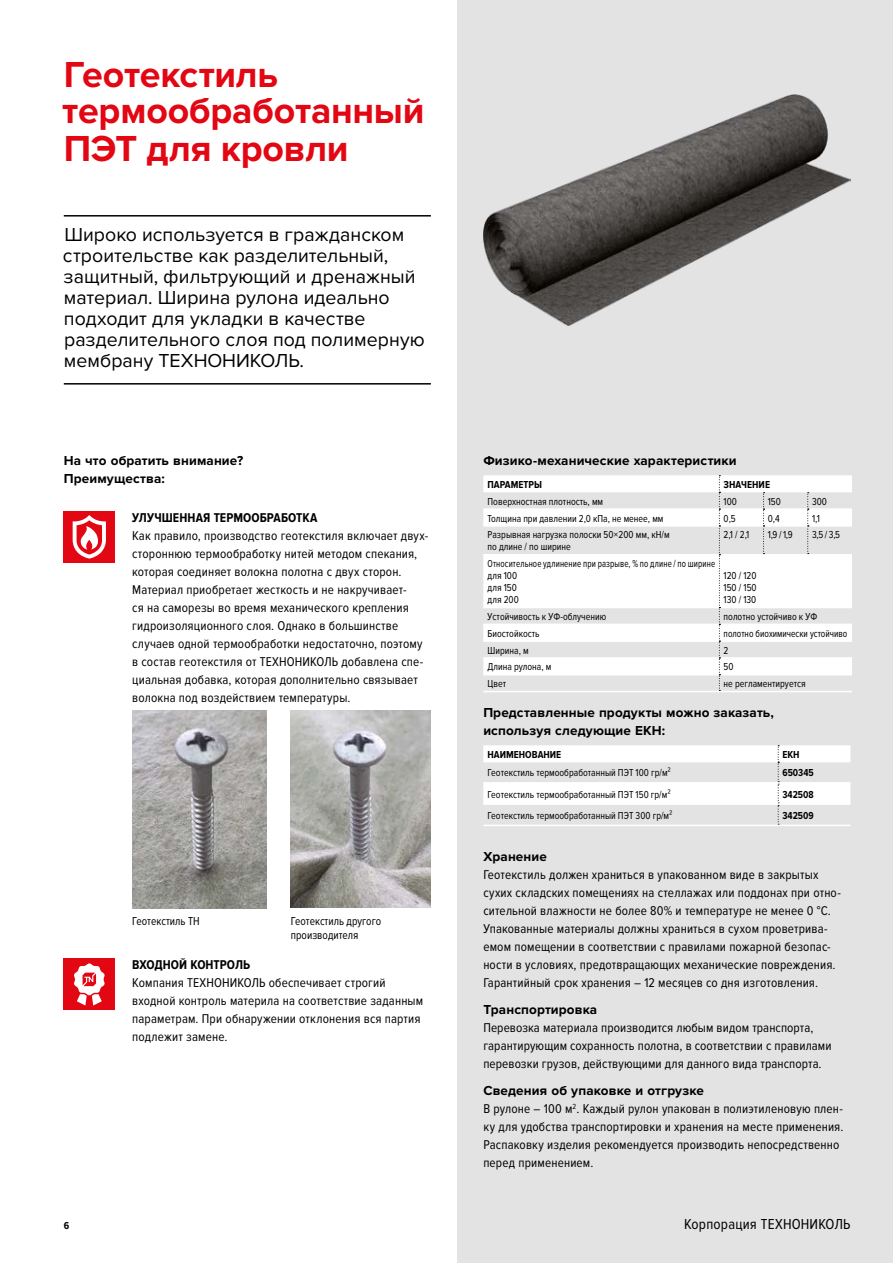
<style>
.page{position:relative;width:893px;height:1263px;background:#fff}
.page>*{position:absolute;margin:0;border:0;box-sizing:border-box;transform-origin:0 0}
.t1{font:700 37.5px/36.8px "Proxima Nova";letter-spacing:-.005em;color:#e30613}
.t2{font:19.5px/21px "Proxima Nova";color:#000}
.t3{font:15px "Proxima Nova Cond";letter-spacing:.01em;color:#000}
.t4{font:700 13.5px/18px "Proxima Nova";letter-spacing:.01em;color:#000}
.t5{font:13.2px/18px "Proxima Nova Cond";letter-spacing:.01em;color:#000}
.t6{font:700 13.2px "Proxima Nova Cond";letter-spacing:.005em;color:#000}
.t7{font:12px/13.5px "Proxima Nova Cond";color:#000;scale:.95 1}
.t8{font:10.5px/12px "Proxima Nova Cond";color:#000;scale:.95 1}
.t9{font:10.5px/12px "Proxima Nova Cond";color:#000;scale:.85 1}
.t10{font:700 10.5px "Proxima Nova Cond";color:#000}
.t11{font:10.5px "Proxima Nova Cond";color:#000;scale:.9 1}
.t12{font:700 10.5px "Proxima Nova Cond";color:#000;scale:.95 1}
.s1{font-family:"Proxima Nova"}
</style>
<div class="page">
<div style="left:457px;top:0;width:436px;height:1263px;background:#e3e3e3"></div>
<hr style="left:64px;top:215px;width:367px;height:2px;background:#000">
<hr style="left:64px;top:383px;width:367px;height:2px;background:#000">
<hr style="left:483px;top:691px;width:236px;height:1px;background:#fff">
<hr style="left:719px;top:691px;width:45px;height:1px;background:#fff">
<hr style="left:764px;top:691px;width:44px;height:1px;background:#fff">
<hr style="left:808px;top:691px;width:44px;height:1px;background:#fff">
<svg style="left:483px;top:475px;width:369px;height:216px"></svg>
<hr style="left:483px;top:825px;width:295px;height:1px;background:#fff">
<hr style="left:778px;top:825px;width:72px;height:1px;background:#fff">
<svg style="left:483px;top:745px;width:367px;height:80px"></svg>
<img style="left:483px;top:95px;width:367px;height:230px">
<div style="left:64px;top:511px;width:51px;height:51px;background:#e30613"></div>
<svg style="left:73px;top:515px;width:33px;height:44px"></svg>
<img style="left:132px;top:710px;width:134px;height:198px">
<img style="left:291px;top:710px;width:140px;height:197px">
<div style="left:64px;top:958px;width:51px;height:51px;background:#e30613"></div>
<svg style="left:74px;top:963px;width:31px;height:42px"></svg>
<h1 class="t1" style="left:62px;top:57px;width:364px">Геотекстиль термообработанный<br>ПЭТ для кровли</h1>
<h2 class="t2" style="left:63px;top:224px;width:363px">Широко используется в гражданском строительстве как разделительный, защитный, фильтрующий и дренажный материал. Ширина рулона идеально подходит для укладки в качестве разделительного слоя под полимерную мембрану ТЕХНОНИКОЛЬ.</h2>
<p class="t4" style="left:64px;top:452px;width:181px">На что обратить внимание?<br>Преимущества:</p>
<p class="t6" style="left:132px;top:510px;width:187px">УЛУЧШЕННАЯ ТЕРМООБРАБОТКА</p>
<p class="t5" style="left:132px;top:527px;width:298px">Как правило, производство геотекстиля включает двух&shy;стороннюю термообработку нитей методом спекания, которая соединяет волокна полотна с двух сторон.<br>Материал приобретает жесткость и не накручивает-<br>ся на саморезы во время механического крепления гидроизоляционного слоя. Однако в большинстве случаев одной термообработки недостаточно, поэтому в состав геотекстиля от ТЕХНОНИКОЛЬ добавлена спе&shy;циальная добавка, которая дополнительно связывает волокна под воздействием температуры.</p>
<p class="t7" style="left:132px;top:915px;width:72px">Геотекстиль ТН</p>
<p class="t7" style="left:291px;top:915px;width:97px">Геотекстиль другого производителя</p>
<p class="t6" style="left:132px;top:957px;width:119px">ВХОДНОЙ КОНТРОЛЬ</p>
<p class="t5" style="left:132px;top:974px;width:293px">Компания ТЕХНОНИКОЛЬ обеспечивает строгий входной контроль материла на соответствие заданным параметрам. При обнаружении отклонения вся партия подлежит замене.</p>
<p class="t10" style="left:64px;top:1219px;width:7px">6</p>
<p class="t4" style="left:483px;top:452px;width:255px">Физико-механические характеристики</p>
<p class="t10" style="left:488px;top:479px;width:56px">ПАРАМЕТРЫ</p>
<p class="t10" style="left:724px;top:479px;width:48px">ЗНАЧЕНИЕ</p>
<p class="t8" style="left:488px;top:496px;width:123px">Поверхностная плотность, мм</p>
<p class="t8" style="left:724px;top:496px;width:16px">100</p>
<p class="t8" style="left:768px;top:496px;width:15px">150</p>
<p class="t8" style="left:812px;top:496px;width:17px">300</p>
<p class="t8" style="left:488px;top:512px;width:187px">Толщина при давлении 2,0 кПа, не менее, мм</p>
<p class="t8" style="left:724px;top:512px;width:14px">0,5</p>
<p class="t8" style="left:768px;top:512px;width:14px">0,4</p>
<p class="t8" style="left:812px;top:512px;width:10px">1,1</p>
<p class="t8" style="left:488px;top:529px;width:193px">Разрывная нагрузка полоски 50<span class="s1">×</span>200 мм, кН/м по длине / по ширине</p>
<p class="t8" style="left:724px;top:529px;width:29px">2,1 / 2,1</p>
<p class="t8" style="left:768px;top:529px;width:28px">1,9 / 1,9</p>
<p class="t8" style="left:812px;top:529px;width:31px">3,5 / 3,5</p>
<p class="t9" style="left:488px;top:558px;width:269px">Относительное удлинение при разрыве, % по длине / по ширине для 100<br>для 150<br>для 200</p>
<p class="t8" style="left:724px;top:570px;width:36px;text-align:justify">120 / 120<br>150 / 150<br>130 / 130</p>
<p class="t8" style="left:488px;top:611px;width:126px">Устойчивость к УФ-облучению</p>
<p class="t8" style="left:724px;top:611px;width:100px">полотно устойчиво к УФ</p>
<p class="t8" style="left:488px;top:628px;width:56px">Биостойкость</p>
<p class="t11" style="left:724px;top:627px;width:139px">полотно биохимически устойчиво</p>
<p class="t8" style="left:488px;top:644px;width:45px">Ширина, м</p>
<p class="t8" style="left:724px;top:644px;width:7px">2</p>
<p class="t8" style="left:488px;top:661px;width:69px">Длина рулона, м</p>
<p class="t8" style="left:724px;top:661px;width:12px">50</p>
<p class="t8" style="left:488px;top:678px;width:21px">Цвет</p>
<p class="t8" style="left:724px;top:678px;width:88px">не регламентируется</p>
<p class="t4" style="left:483px;top:704px;width:292px">Представленные продукты можно заказать, используя следующие ЕКН:</p>
<p class="t10" style="left:488px;top:749px;width:75px">НАИМЕНОВАНИЕ</p>
<p class="t10" style="left:782px;top:749px;width:19px">ЕКН</p>
<p class="t8" style="left:488px;top:767px;width:194px">Геотекстиль термообработанный ПЭТ 100 гр/м²</p>
<p class="t12" style="left:782px;top:767px;width:35px">650345</p>
<p class="t8" style="left:488px;top:788px;width:194px">Геотекстиль термообработанный ПЭТ 150 гр/м²</p>
<p class="t12" style="left:782px;top:788px;width:34px">342508</p>
<p class="t8" style="left:488px;top:810px;width:196px">Геотекстиль термообработанный ПЭТ 300 гр/м²</p>
<p class="t12" style="left:782px;top:809px;width:34px">342509</p>
<p class="t4" style="left:483px;top:848px;width:65px">Хранение</p>
<p class="t5" style="left:483px;top:866px;width:359px">Геотекстиль должен храниться в упакованном виде в закрытых сухих складских помещениях на стеллажах или поддонах при отно&shy;сительной влажности не более 80% и температуре не менее 0 °С.<br>Упакованные материалы должны храниться в сухом проветрива&shy;емом помещении в соответствии с правилами пожарной безопас&shy;ности в условиях, предотвращающих механические повреждения.<br>Гарантийный срок хранения – 12 месяцев со дня изготовления.</p>
<p class="t4" style="left:483px;top:1001px;width:115px">Транспортировка</p>
<p class="t5" style="left:483px;top:1019px;width:350px">Перевозка материала производится любым видом транспорта, гарантирующим сохранность полотна, в соответствии с правилами перевозки грузов, действующими для данного вида транспорта.</p>
<p class="t4" style="left:483px;top:1082px;width:222px">Сведения об упаковке и отгрузке</p>
<p class="t5" style="left:483px;top:1100px;width:361px">В рулоне – 100 м<sup>2</sup>. Каждый рулон упакован в полиэтиленовую плен&shy;ку для удобства транспортировки и хранения на месте применения.<br>Распаковку изделия рекомендуется производить непосредственно перед применением.</p>
<p class="t3" style="left:684px;top:1215px;width:168px">Корпорация ТЕХНОНИКОЛЬ</p>
</div>
